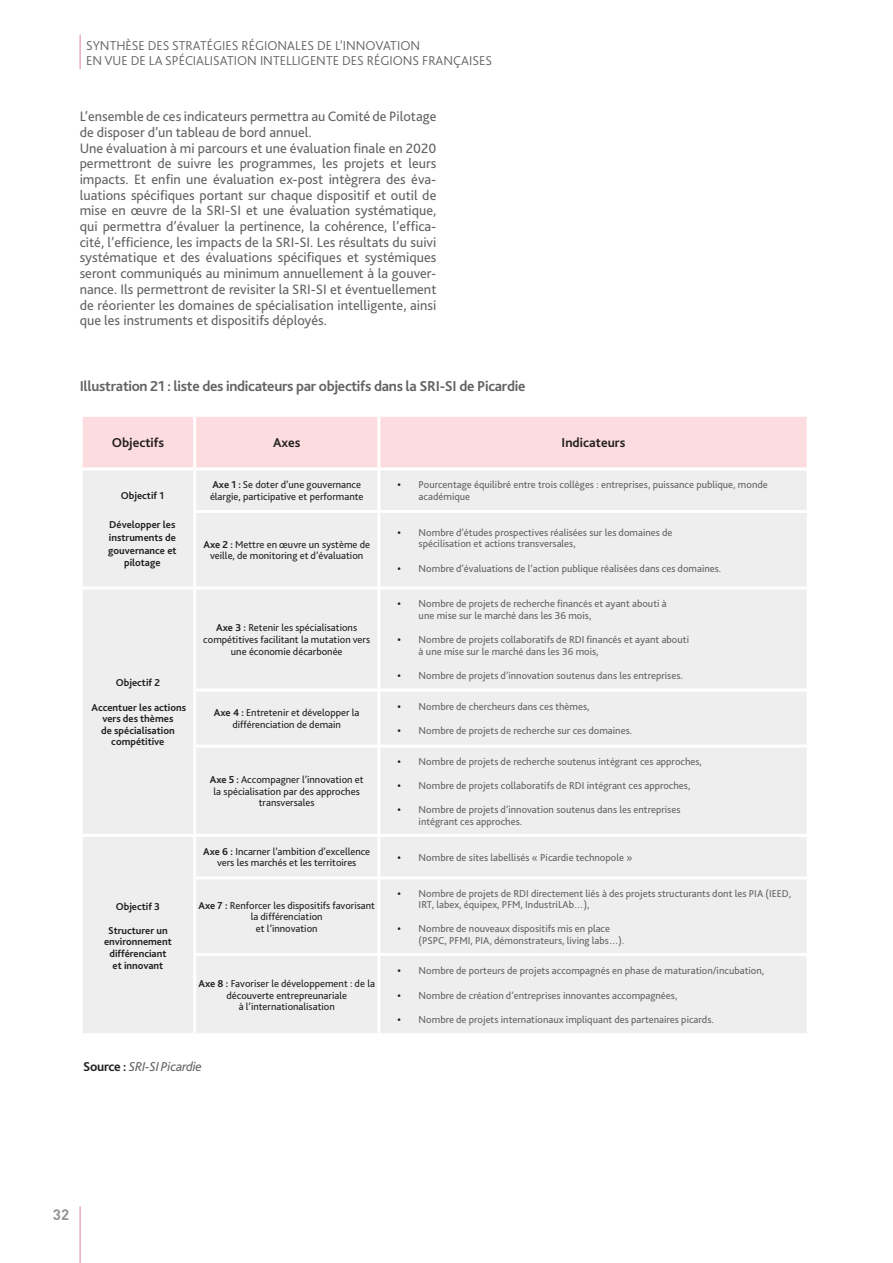
<style>
.page{position:relative;width:893px;height:1263px;background:#fff}
.page>*{position:absolute;margin:0;border:0;box-sizing:border-box;transform-origin:0 0}
.t1{font:700 15px "Bliss 2";letter-spacing:-.02em;color:#636366}
.t2{font:700 15px "DIN Pro";color:#939598}
.t3{font:14.25px/15.8px "Bliss 2";color:#636366}
.t4{font:300 13.5px/14.9px "Bliss 2";color:#636366}
.t5{font:700 13.5px "Bliss 2";color:#231f20}
.t6{font:italic 13.5px "Bliss 2";letter-spacing:-.02em;color:#636366}
.t7{font:10.5px/11.6px "Bliss 2";color:#636366}
.t8{font:10.5px/11.6px "Bliss 2";color:#231f20;text-align:center}
.t9{font:700 10.5px/11.6px "Bliss 2";color:#231f20;text-align:center}
.s1{font-weight:700}
.s2{font-weight:700;color:#231f20}
.s3{font-weight:700;font-style:normal;color:#231f20}
</style>
<div class="page">
<hr style="left:80px;top:35px;width:1px;height:34px;background:#e28398">
<hr style="left:80px;top:1206px;width:1px;height:57px;background:#e28398">
<div style="left:83px;top:417px;width:724px;height:50px;background:#fcdcde"></div>
<div style="left:83px;top:471px;width:724px;height:562px;background:#eeeeef"></div>
<hr style="left:193px;top:417px;width:3px;height:50px;background:#fff">
<hr style="left:377px;top:417px;width:3px;height:50px;background:#fff">
<hr style="left:193px;top:470px;width:3px;height:40px;background:#fff">
<hr style="left:377px;top:470px;width:3px;height:40px;background:#fff">
<hr style="left:193px;top:513px;width:3px;height:73px;background:#fff">
<hr style="left:193px;top:510px;width:186px;height:3px;background:#fff">
<hr style="left:377px;top:513px;width:3px;height:73px;background:#fff">
<hr style="left:379px;top:510px;width:431px;height:3px;background:#fff">
<hr style="left:80px;top:586px;width:115px;height:3px;background:#fff">
<hr style="left:193px;top:589px;width:3px;height:99px;background:#fff">
<hr style="left:195px;top:586px;width:184px;height:3px;background:#fff">
<hr style="left:377px;top:589px;width:3px;height:99px;background:#fff">
<hr style="left:379px;top:586px;width:431px;height:3px;background:#fff">
<hr style="left:193px;top:691px;width:3px;height:54px;background:#fff">
<hr style="left:193px;top:688px;width:186px;height:3px;background:#fff">
<hr style="left:377px;top:691px;width:3px;height:54px;background:#fff">
<hr style="left:379px;top:688px;width:431px;height:3px;background:#fff">
<hr style="left:193px;top:748px;width:3px;height:86px;background:#fff">
<hr style="left:193px;top:745px;width:186px;height:3px;background:#fff">
<hr style="left:377px;top:748px;width:3px;height:86px;background:#fff">
<hr style="left:379px;top:745px;width:431px;height:3px;background:#fff">
<hr style="left:80px;top:834px;width:115px;height:3px;background:#fff">
<hr style="left:193px;top:837px;width:3px;height:39px;background:#fff">
<hr style="left:195px;top:834px;width:184px;height:3px;background:#fff">
<hr style="left:377px;top:837px;width:3px;height:39px;background:#fff">
<hr style="left:379px;top:834px;width:431px;height:3px;background:#fff">
<hr style="left:193px;top:879px;width:3px;height:74px;background:#fff">
<hr style="left:193px;top:876px;width:186px;height:3px;background:#fff">
<hr style="left:377px;top:879px;width:3px;height:74px;background:#fff">
<hr style="left:379px;top:876px;width:431px;height:3px;background:#fff">
<hr style="left:193px;top:956px;width:3px;height:77px;background:#fff">
<hr style="left:193px;top:953px;width:186px;height:3px;background:#fff">
<hr style="left:377px;top:956px;width:3px;height:77px;background:#fff">
<hr style="left:379px;top:953px;width:431px;height:3px;background:#fff">
<p class="t4" style="left:86px;top:38px;width:407px">SYNTHÈSE DES STRATÉGIES RÉGIONALES DE L’INNOVATION<br>EN VUE DE LA SPÉCIALISATION INTELLIGENTE DES RÉGIONS FRANÇAISES</p>
<p class="t3" style="left:80px;top:109px;width:358px">L’ensemble de ces indicateurs permettra au Comité de Pilotage de disposer d’un tableau de bord annuel.<br>Une évaluation à mi parcours et une évaluation finale en 2020 permettront de suivre les programmes, les projets et leurs impacts. Et enfin une évaluation ex-post intègrera des éva&shy;luations spécifiques portant sur chaque dispositif et outil de mise en œuvre de la SRI-SI et une évaluation systématique, qui permettra d’évaluer la pertinence, la cohérence, l’effica&shy;cité, l’efficience, les impacts de la SRI-SI. Les résultats du suivi systématique et des évaluations spécifiques et systémiques seront communiqués au minimum annuellement à la gouver&shy;nance. Ils permettront de revisiter la SRI-SI et éventuellement de réorienter les domaines de spécialisation intelligente, ainsi que les instruments et dispositifs déployés.</p>
<h1 class="t1" style="left:80px;top:377px;width:447px">Illustration 21 : liste des indicateurs par objectifs dans la SRI-SI de Picardie</h1>
<p class="t5" style="left:112px;top:434px;width:54px">Objectifs</p>
<p class="t5" style="left:273px;top:434px;width:29px">Axes</p>
<p class="t5" style="left:562px;top:434px;width:65px">Indicateurs</p>
<p class="t9" style="left:121px;top:489px;width:45px">Objectif 1</p>
<p class="t9" style="left:108px;top:518px;width:70px;line-height:12.6px">Développer les instruments de gouvernance et pilotage</p>
<p class="t9" style="left:116px;top:677px;width:46px">Objectif 2</p>
<p class="t9" style="left:92px;top:701px;width:96px">Accentuer les actions vers des thèmes<br>de spécialisation compétitive</p>
<p class="t9" style="left:116px;top:900px;width:46px">Objectif 3</p>
<p class="t9" style="left:104px;top:925px;width:69px">Structurer un environnement différenciant et innovant</p>
<p class="t8" style="left:210px;top:479px;width:155px;text-align:left"><span class="s1">Axe 1 :</span> Se doter d’une gouvernance élargie, participative et performante</p>
<p class="t7" style="left:419px;top:479px;width:351px;text-indent:-21px"><span class="s2">•</span> Pourcentage équilibré entre trois collèges : entreprises, puissance publique, monde académique</p>
<p class="t8" style="left:203px;top:539px;width:168px"><span class="s1">Axe 2 :</span> Mettre en œuvre un système de veille, de monitoring et d’évaluation</p>
<p class="t7" style="left:419px;top:526px;width:255px;text-indent:-21px"><span class="s2">•</span> Nombre d’études prospectives réalisées sur les domaines de spécilisation et actions transversales,</p>
<p class="t7" style="left:397px;top:562px;width:325px"><span class="s2">•</span> Nombre d’évaluations de l’action publique réalisées dans ces domaines.</p>
<p class="t8" style="left:203px;top:622px;width:168px"><span class="s1">Axe 3 :</span> Retenir les spécialisations compétitives facilitant la mutation vers une économie décarbonée</p>
<p class="t8" style="left:214px;top:707px;width:147px"><span class="s1">Axe 4 :</span> Entretenir et développer la différenciation de demain</p>
<p class="t8" style="left:210px;top:774px;width:155px"><span class="s1">Axe 5 :</span> Accompagner l’innovation et la spécialisation par des approches transversales</p>
<p class="t7" style="left:419px;top:598px;width:250px;text-indent:-21px"><span class="s2">•</span> Nombre de projets de recherche financés et ayant abouti à une mise sur le marché dans les 36 mois,</p>
<p class="t7" style="left:419px;top:634px;width:272px;text-indent:-21px"><span class="s2">•</span> Nombre de projets collaboratifs de RDI financés et ayant abouti à une mise sur le marché dans les 36 mois,</p>
<p class="t7" style="left:397px;top:670px;width:287px"><span class="s2">•</span> Nombre de projets d’innovation soutenus dans les entreprises.</p>
<p class="t7" style="left:397px;top:701px;width:194px"><span class="s2">•</span> Nombre de chercheurs dans ces thèmes,</p>
<p class="t7" style="left:397px;top:725px;width:236px"><span class="s2">•</span> Nombre de projets de recherche sur ces domaines.</p>
<p class="t7" style="left:397px;top:755px;width:306px"><span class="s2">•</span> Nombre de projets de recherche soutenus intégrant ces approches,</p>
<p class="t7" style="left:397px;top:780px;width:294px"><span class="s2">•</span> Nombre de projets collaboratifs de RDI intégrant ces approches,</p>
<p class="t7" style="left:419px;top:804px;width:263px;text-indent:-21px"><span class="s2">•</span> Nombre de projets d’innovation soutenus dans les entreprises intégrant ces approches.</p>
<p class="t8" style="left:203px;top:846px;width:169px"><span class="s1">Axe 6 :</span> Incarner l’ambition d’excellence vers les marchés et les territoires</p>
<p class="t7" style="left:397px;top:851px;width:236px"><span class="s2">•</span> Nombre de sites labellisés « Picardie technopole »</p>
<p class="t8" style="left:198px;top:899px;width:178px"><span class="s1">Axe 7 :</span> Renforcer les dispositifs favorisant la différenciation<br>et l’innovation</p>
<p class="t7" style="left:419px;top:887px;width:374px;text-indent:-21px"><span class="s2">•</span> Nombre de projets de RDI directement liés à des projets structurants dont les PIA (IEED,<br>IRT, labex, équipex, PFM, IndustriLAb…),</p>
<p class="t7" style="left:419px;top:923px;width:207px;text-indent:-21px"><span class="s2">•</span> Nombre de nouveaux dispositifs mis en place (PSPC, PFMI, PIA, démonstrateurs, living labs…).</p>
<p class="t8" style="left:199px;top:978px;width:178px"><span class="s1">Axe 8 :</span> Favoriser le développement : de la découverte entrepreunariale<br>à l’internationalisation</p>
<p class="t7" style="left:397px;top:965px;width:368px"><span class="s2">•</span> Nombre de porteurs de projets accompagnés en phase de maturation/incubation,</p>
<p class="t7" style="left:397px;top:989px;width:281px"><span class="s2">•</span> Nombre de création d’entreprises innovantes accompagnées,</p>
<p class="t7" style="left:397px;top:1014px;width:318px"><span class="s2">•</span> Nombre de projets internationaux impliquant des partenaires picards.</p>
<p class="t6" style="left:83px;top:1058px;width:120px"><span class="s3">Source :</span> SRI-SI Picardie</p>
<h1 class="t2" style="left:53px;top:1205px;width:18px">32</h1>
</div>
